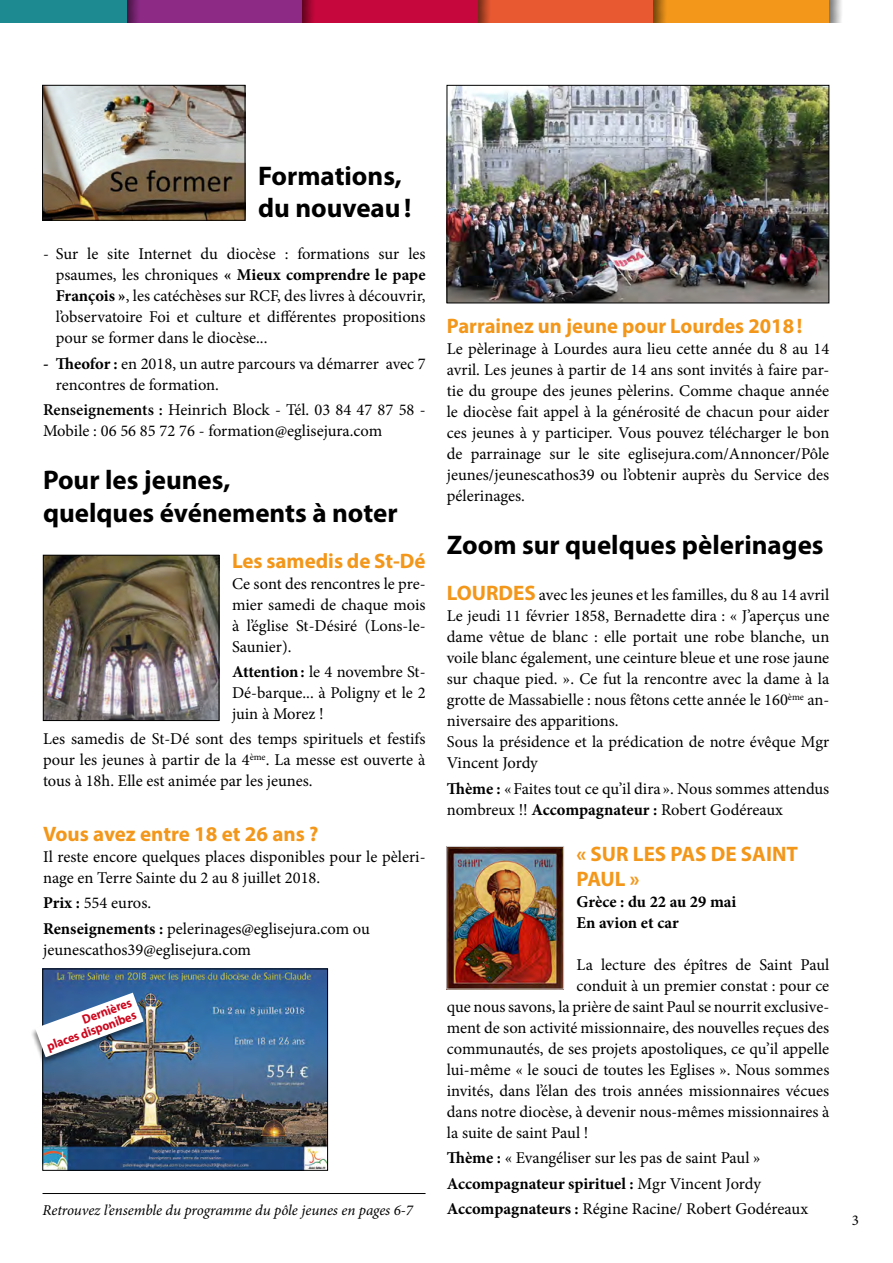
<style>
.page{position:relative;width:893px;height:1263px;background:#fff}
.page>*{position:absolute;margin:0;border:0;box-sizing:border-box;transform-origin:0 0}
.t1{font:700 27px/32.4px "Myriad Pro";color:#000}
.t2{font:700 21px/25.2px "Myriad Pro";color:#f3971b}
.t3{font:16.5px/21px "Minion Pro";color:#000}
.t4{font:700 16.5px/21px "Minion Pro";color:#000}
.t5{font:italic 15px "Minion Pro";letter-spacing:-.005em;color:#000}
.t6{font:15px "Minion Pro";color:#000}
.t7{font:700 12.9px/13.5px "Myriad Pro";color:#cd071e;text-align:right;scale:.94 1}
.s1{font-weight:700}
.s2{font-weight:600}
.s3{font-family:"Myriad Pro";font-weight:700;font-size:21px;color:#f3971b}
</style>
<div class="page">
<div style="left:647px;top:0;width:197px;height:39px;background:#000;opacity:.55"></div>
<div style="left:650px;top:0;width:179px;height:24px;background:#f3971b"></div>
<div style="left:471px;top:0;width:198px;height:39px;background:#000;opacity:.55"></div>
<div style="left:474px;top:0;width:179px;height:24px;background:#e85931"></div>
<div style="left:296px;top:0;width:197px;height:39px;background:#000;opacity:.55"></div>
<div style="left:299px;top:0;width:178px;height:24px;background:#c5073d"></div>
<div style="left:120px;top:0;width:197px;height:39px;background:#000;opacity:.55"></div>
<div style="left:123px;top:0;width:179px;height:24px;background:#8c2a85"></div>
<div style="left:0;top:0;width:141px;height:39px;background:#000;opacity:.55"></div>
<div style="left:0;top:0;width:126px;height:24px;background:#1d8a92"></div>
<div style="left:0;top:24px;width:855px;height:21px;background:#fff"></div>
<img style="left:45px;top:557px;width:172px;height:162px">
<div style="left:43px;top:555px;width:176px;height:166px;border:1px solid #000"></div>
<hr style="left:43px;top:1193px;width:383px;height:1px;background:#000">
<img style="left:449px;top:87px;width:378px;height:214px">
<div style="left:447px;top:85px;width:382px;height:218px;border:1px solid #000"></div>
<img style="left:44px;top:87px;width:199px;height:132px">
<div style="left:42px;top:85px;width:203px;height:136px;border:1px solid #000"></div>
<img style="left:448px;top:848px;width:114px;height:139px">
<div style="left:446px;top:846px;width:118px;height:143px;border:1px solid #d0d1d2"></div>
<img style="left:45px;top:971px;width:281px;height:197px">
<div style="left:43px;top:969px;width:285px;height:201px;border:1px solid #000"></div>
<div style="left:30px;top:993px;width:117px;height:72px;background:#000;opacity:.5"></div>
<img style="left:35px;top:993px;width:108px;height:64px">
<h1 class="t1" style="left:258px;top:159px;width:155px">Formations, du nouveau!</h1>
<p class="t3" style="left:56px;top:244px;width:371px;text-align:justify;text-indent:-13px">- Sur le site Internet du diocèse : formations sur les psaumes, les chroniques <span class="s1">« Mieux comprendre le pape François »</span>, les catéchèses sur RCF, des livres à découvrir, l’observatoire Foi et culture et différentes propositions pour se former dans le diocèse...</p>
<p class="t3" style="left:56px;top:353px;width:371px;text-indent:-13px"><span class="s1">- Theofor :</span> en 2018, un autre parcours va démarrer avec 7 rencontres de formation.</p>
<p class="t3" style="left:43px;top:399px;width:384px"><span class="s2">Renseignements :</span> Heinrich Block - Tél. 03 84 47 87 58 -<br>Mobile : 06 56 85 72 76 - formation@eglisejura.com</p>
<h1 class="t1" style="left:43px;top:463px;width:356px">Pour les jeunes,<br>quelques événements à noter</h1>
<p class="t2" style="left:232px;top:548px;width:195px">Les samedis de St-Dé</p>
<p class="t3" style="left:232px;top:573px;width:195px;text-align:justify">Ce sont des rencontres le pre&shy;mier samedi de chaque mois à l’église St-Désiré (Lons-le-Saunier).</p>
<p class="t3" style="left:232px;top:661px;width:195px;text-align:justify"><span class="s1">Attention:</span> le 4 novembre St-Dé-barque... à Poligny et le 2 juin à Morez !</p>
<p class="t3" style="left:43px;top:729px;width:384px;text-align:justify">Les samedis de St-Dé sont des temps spirituels et festifs pour les jeunes à partir de la 4<sup>ème</sup>. La messe est ouverte à tous à 18h. Elle est animée par les jeunes.</p>
<p class="t2" style="left:43px;top:821px;width:277px">Vous avez entre 18 et 26 ans ?</p>
<p class="t3" style="left:43px;top:846px;width:384px">Il reste encore quelques places disponibles pour le pèleri&shy;nage en Terre Sainte du 2 au 8 juillet 2018.</p>
<p class="t3" style="left:43px;top:891px;width:328px;line-height:25.2px"><span class="s1">Prix :</span> 554 euros.<br><span class="s1">Renseignements :</span> pelerinages@eglisejura.com ou</p>
<p class="t3" style="left:43px;top:939px;width:210px">jeunescathos39@eglisejura.com</p>
<p class="t7" style="left:40px;top:1027px;width:102px;rotate:-20deg">Dernières<br>places disponibes</p>
<p class="t5" style="left:43px;top:1200px;width:372px">Retrouvez l’ensemble du programme du pôle jeunes en pages 6-7</p>
<p class="t2" style="left:447px;top:312px;width:357px">Parrainez un jeune pour Lourdes 2018!</p>
<p class="t3" style="left:447px;top:338px;width:384px;text-align:justify">Le pèlerinage à Lourdes aura lieu cette année du 8 au 14 avril. Les jeunes à partir de 14 ans sont invités à faire par&shy;tie du groupe des jeunes pèlerins. Comme chaque année le diocèse fait appel à la générosité de chacun pour aider ces jeunes à y participer. Vous pouvez télécharger le bon de parrainage sur le site eglisejura.com/Annoncer/Pôle jeunes/jeunescathos39 ou l’obtenir auprès du Service des pélerinages.</p>
<h1 class="t1" style="left:447px;top:528px;width:378px">Zoom sur quelques pèlerinages</h1>
<p class="t3" style="left:447px;top:585px;width:384px"><span class="s3">LOURDES</span> avec les jeunes et les familles, du 8 au 14 avril Le jeudi 11 février 1858, Bernadette dira : « J’aperçus une dame vêtue de blanc : elle portait une robe blanche, un voile blanc également, une ceinture bleue et une rose jaune sur chaque pied. ». Ce fut la rencontre avec la dame à la grotte de Massabielle : nous fêtons cette année le 160<sup>ème</sup> an&shy;niversaire des apparitions.<br>Sous la présidence et la prédication de notre évêque Mgr Vincent Jordy</p>
<p class="t3" style="left:447px;top:778px;width:384px"><span class="s1">Thème :</span> «Faites tout ce qu’il dira ». Nous sommes attendus nombreux !! <span class="s1">Accompagnateur :</span> Robert Godéreaux</p>
<p class="t2" style="left:577px;top:840px;width:223px">« SUR LES PAS DE SAINT<br>PAUL »</p>
<p class="t4" style="left:577px;top:891px;width:161px">Grèce : du 22 au 29 mai<br>En avion et car</p>
<p class="t3" style="left:577px;top:954px;width:254px">La lecture des épîtres de Saint Paul</p>
<p class="t3" style="left:577px;top:975px;width:254px">conduit à un premier constat : pour ce</p>
<p class="t3" style="left:447px;top:996px;width:384px">que nous savons, la prière de saint Paul se nourrit exclusive-</p>
<p class="t3" style="left:447px;top:1017px;width:384px">ment de son activité missionnaire, des nouvelles reçues des</p>
<p class="t3" style="left:447px;top:1038px;width:384px">communautés, de ses projets apostoliques, ce qu’il appelle</p>
<p class="t3" style="left:447px;top:1059px;width:384px">lui-même « le souci de toutes les Eglises ». Nous sommes</p>
<p class="t3" style="left:447px;top:1080px;width:384px">invités, dans l’élan des trois années missionnaires vécues</p>
<p class="t3" style="left:447px;top:1101px;width:384px">dans notre diocèse, à devenir nous-mêmes missionnaires à</p>
<p class="t3" style="left:447px;top:1122px;width:143px">la suite de saint Paul !</p>
<p class="t3" style="left:447px;top:1145px;width:363px;line-height:25.2px"><span class="s1">Thème :</span> « Evangéliser sur les pas de saint Paul »<br><span class="s1">Accompagnateur spirituel :</span> Mgr Vincent Jordy<br><span class="s1">Accompagnateurs :</span> Régine Racine/ Robert Godéreaux</p>
<p class="t6" style="left:852px;top:1210px;width:9px">3</p>
</div>
